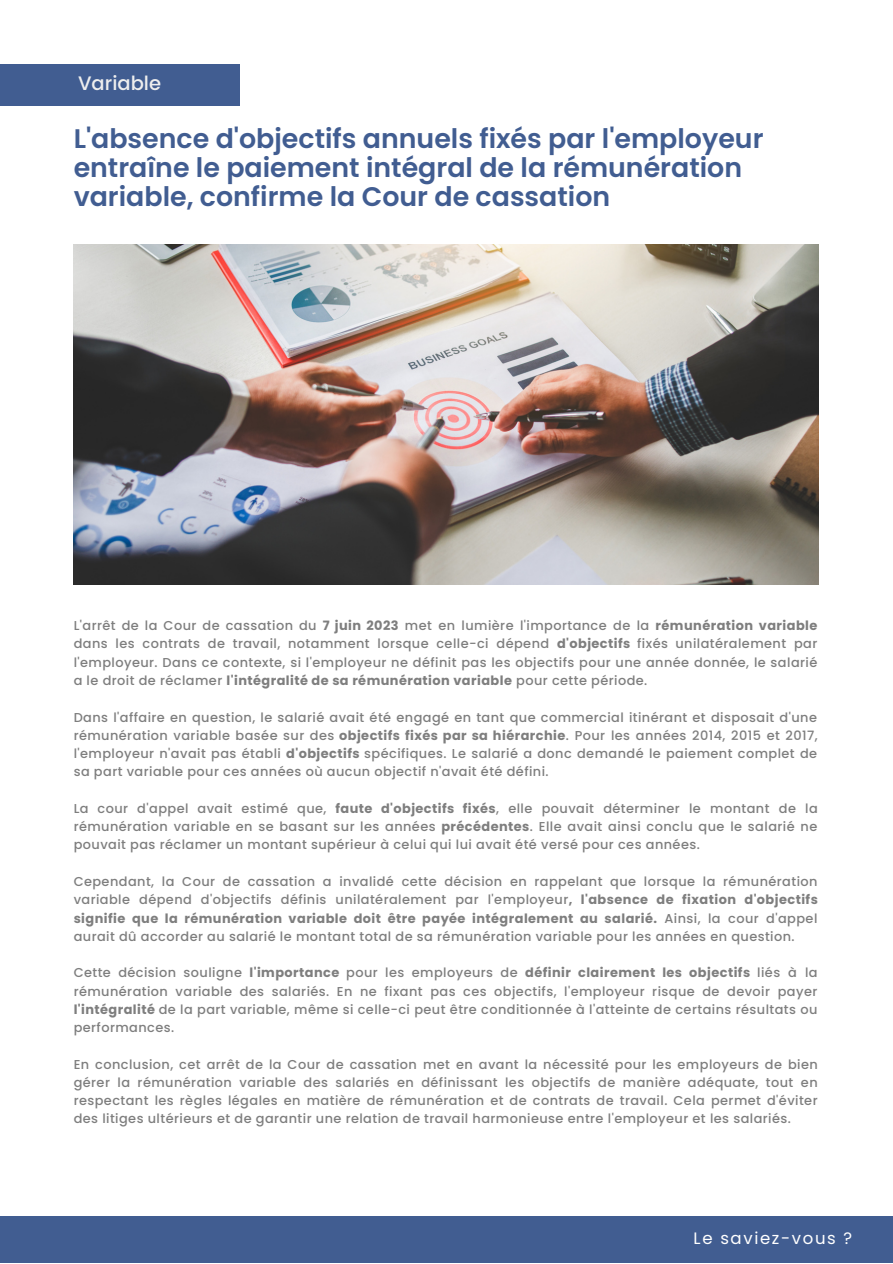
<style>
.page{position:relative;width:893px;height:1264px;background:#fff}
.page>*{position:absolute;margin:0;border:0;box-sizing:border-box;transform-origin:0 0}
.t1{font:600 26.85px/29.2px "Poppins";color:#415d91}
.t2{font:500 19.5px "Poppins";color:#eee}
.t3{font:16.5px "Poppins";letter-spacing:.1em;color:#fff}
.t4{font:500 12.9px/18.3px "Poppins";letter-spacing:.035em;color:#7e7e7e;text-align:justify}
.s1{font-weight:700}
</style>
<div class="page">
<div style="left:0;top:65px;width:239px;height:41px;background:#415d91"></div>
<div style="left:0;top:1216px;width:892px;height:46px;background:#415d91"></div>
<img style="left:74px;top:245px;width:744px;height:339px">
<p class="t2" style="left:78px;top:72px;width:84px">Variable</p>
<p class="t1" style="left:74px;top:124px;width:691px">L'absence d'objectifs annuels fixés par l'employeur entraîne le paiement intégral de la rémunération variable, confirme la Cour de cassation</p>
<p class="t4" style="left:74px;top:616px;width:745px">L'arrêt de la Cour de cassation du <span class="s1">7 juin 2023</span> met en lumière l'importance de la <span class="s1">rémunération variable </span>dans les contrats de travail, notamment lorsque celle-ci dépend <span class="s1">d'objectifs</span> fixés unilatéralement par l'employeur. Dans ce contexte, si l'employeur ne définit pas les objectifs pour une année donnée, le salarié a le droit de réclamer <span class="s1">l'intégralité de sa rémunération variable</span> pour cette période.</p>
<p class="t4" style="left:74px;top:708px;width:745px">Dans l'affaire en question, le salarié avait été engagé en tant que commercial itinérant et disposait d'une rémunération variable basée sur des <span class="s1">objectifs fixés par sa hiérarchie</span>. Pour les années 2014, 2015 et 2017, l'employeur n'avait pas établi <span class="s1">d'objectifs</span> spécifiques. Le salarié a donc demandé le paiement complet de sa part variable pour ces années où aucun objectif n'avait été défini.</p>
<p class="t4" style="left:74px;top:799px;width:745px">La cour d'appel avait estimé que, <span class="s1">faute d'objectifs fixés</span>, elle pouvait déterminer le montant de la rémunération variable en se basant sur les années <span class="s1">précédentes</span>. Elle avait ainsi conclu que le salarié ne pouvait pas réclamer un montant supérieur à celui qui lui avait été versé pour ces années.</p>
<p class="t4" style="left:74px;top:872px;width:745px">Cependant, la Cour de cassation a invalidé cette décision en rappelant que lorsque la rémunération variable dépend d'objectifs définis unilatéralement par l'employeur<span class="s1">, l'absence de fixation d'objectifs signifie que la rémunération variable doit être payée intégralement au salarié.</span> Ainsi, la cour d'appel aurait dû accorder au salarié le montant total de sa rémunération variable pour les années en question.</p>
<p class="t4" style="left:74px;top:963px;width:745px">Cette décision souligne <span class="s1">l'importance</span> pour les employeurs de <span class="s1">définir clairement les objectifs</span> liés à la rémunération variable des salariés. En ne fixant pas ces objectifs, l'employeur risque de devoir payer <span class="s1">l'intégralité</span> de la part variable, même si celle-ci peut être conditionnée à l'atteinte de certains résultats ou performances.</p>
<p class="t4" style="left:74px;top:1054px;width:745px">En conclusion, cet arrêt de la Cour de cassation met en avant la nécessité pour les employeurs de bien gérer la rémunération variable des salariés en définissant les objectifs de manière adéquate, tout en respectant les règles légales en matière de rémunération et de contrats de travail. Cela permet d'éviter des litiges ultérieurs et de garantir une relation de travail harmonieuse entre l'employeur et les salariés.</p>
<p class="t3" style="left:693px;top:1226px;width:160px">Le saviez-vous ?</p>
</div>
